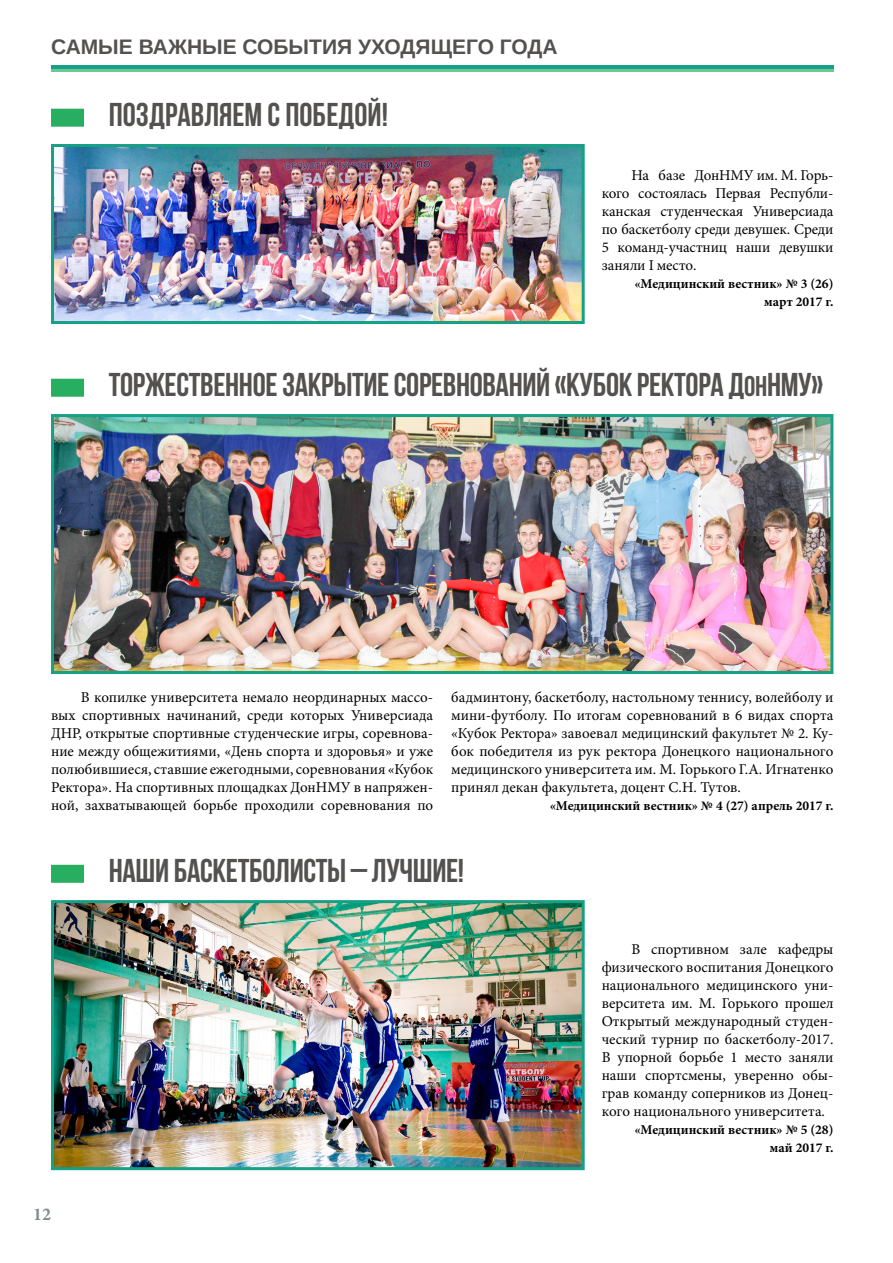
<style>
.page{position:relative;width:893px;height:1263px;background:#fff}
.page>*{position:absolute;margin:0;border:0;box-sizing:border-box;transform-origin:0 0}
.t1{font:700 33px "Bebas Neue";letter-spacing:-.01em;color:#545250}
.t2{font:700 21px "Arimo";color:#545250}
.t3{font:700 18px "Minion Pro";color:#7f8c8d}
.t4{font:15px/18px "Minion Pro";color:#000;text-align:justify}
.t5{font:700 13.5px/18px "Minion Pro";color:#000;text-align:right}
.s1{font-size:28.5px}
</style>
<div class="page">
<div style="left:51px;top:65px;width:782px;height:5px;background:#16a085"></div>
<hr style="left:51px;top:70px;width:782px;height:2px;background:#6cc893">
<div style="left:51px;top:109px;width:33px;height:18px;background:#27ae60"></div>
<div style="left:51px;top:379px;width:33px;height:18px;background:#27ae60"></div>
<div style="left:51px;top:865px;width:33px;height:18px;background:#27ae60"></div>
<img style="left:55px;top:148px;width:526px;height:172px">
<div style="left:51px;top:144px;width:534px;height:180px;border:3px solid #16a085"></div>
<img style="left:55px;top:418px;width:774px;height:252px">
<div style="left:51px;top:414px;width:782px;height:260px;border:3px solid #16a085"></div>
<img style="left:55px;top:904px;width:526px;height:262px">
<div style="left:51px;top:900px;width:534px;height:270px;border:3px solid #16a085"></div>
<h2 class="t2" style="left:51px;top:32px;width:508px">САМЫЕ ВАЖНЫЕ СОБЫТИЯ УХОДЯЩЕГО ГОДА</h2>
<h1 class="t1" style="left:109px;top:96px;width:281px">ПОЗДРАВЛЯЕМ С ПОБЕДОЙ!</h1>
<p class="t4" style="left:602px;top:166px;width:233px;text-indent:30px">На базе ДонНМУ им. М. Горь&shy;кого состоялась Первая Республи&shy;канская студенческая Универсиада по баскетболу среди девушек. Среди 5 команд-участниц наши девушки заняли I место.</p>
<p class="t5" style="left:634px;top:275px;width:201px">«Медицинский вестник» № 3 (26) март 2017 г.</p>
<h1 class="t1" style="left:109px;top:366px;width:716px">ТОРЖЕСТВЕННОЕ ЗАКРЫТИЕ СОРЕВНОВАНИЙ «КУБОК РЕКТОРА Д<span class="s1">ОН</span>НМУ»</h1>
<p class="t4" style="left:51px;top:688px;width:384px;text-indent:30px">В копилке университета немало неординарных массо&shy;вых спортивных начинаний, среди которых Универсиада ДНР, открытые спортивные студенческие игры, соревнова&shy;ние между общежитиями, «День спорта и здоровья» и уже полюбившиеся, ставшие ежегодными, соревнования «Кубок Ректора». На спортивных площадках ДонНМУ в напряжен&shy;ной, захватывающей борьбе проходили соревнования по</p>
<p class="t4" style="left:451px;top:688px;width:384px">бадминтону, баскетболу, настольному теннису, волейболу и мини-футболу. По итогам соревнований в 6 видах спорта «Кубок Ректора» завоевал медицинский факультет № 2. Ку&shy;бок победителя из рук ректора Донецкого национального медицинского университета им. М. Горького Г.А. Игнатенко принял декан факультета, доцент С.Н. Тутов.</p>
<p class="t5" style="left:550px;top:797px;width:285px">«Медицинский вестник» № 4 (27) апрель 2017 г.</p>
<h1 class="t1" style="left:109px;top:852px;width:357px">НАШИ БАСКЕТБОЛИСТЫ – ЛУЧШИЕ!</h1>
<p class="t3" style="left:33px;top:1202px;width:19px">12</p>
<p class="t4" style="left:602px;top:940px;width:233px;text-indent:30px">В спортивном зале кафедры физического воспитания Донецкого национального медицинского уни&shy;верситета им. М. Горького прошел Открытый международный студен&shy;ческий турнир по баскетболу-2017.<br>В упорной борьбе 1 место заняли наши спортсмены, уверенно обы&shy;грав команду соперников из Донец&shy;кого национального университета.</p>
<p class="t5" style="left:634px;top:1121px;width:201px">«Медицинский вестник» № 5 (28) май 2017 г.</p>
</div>
